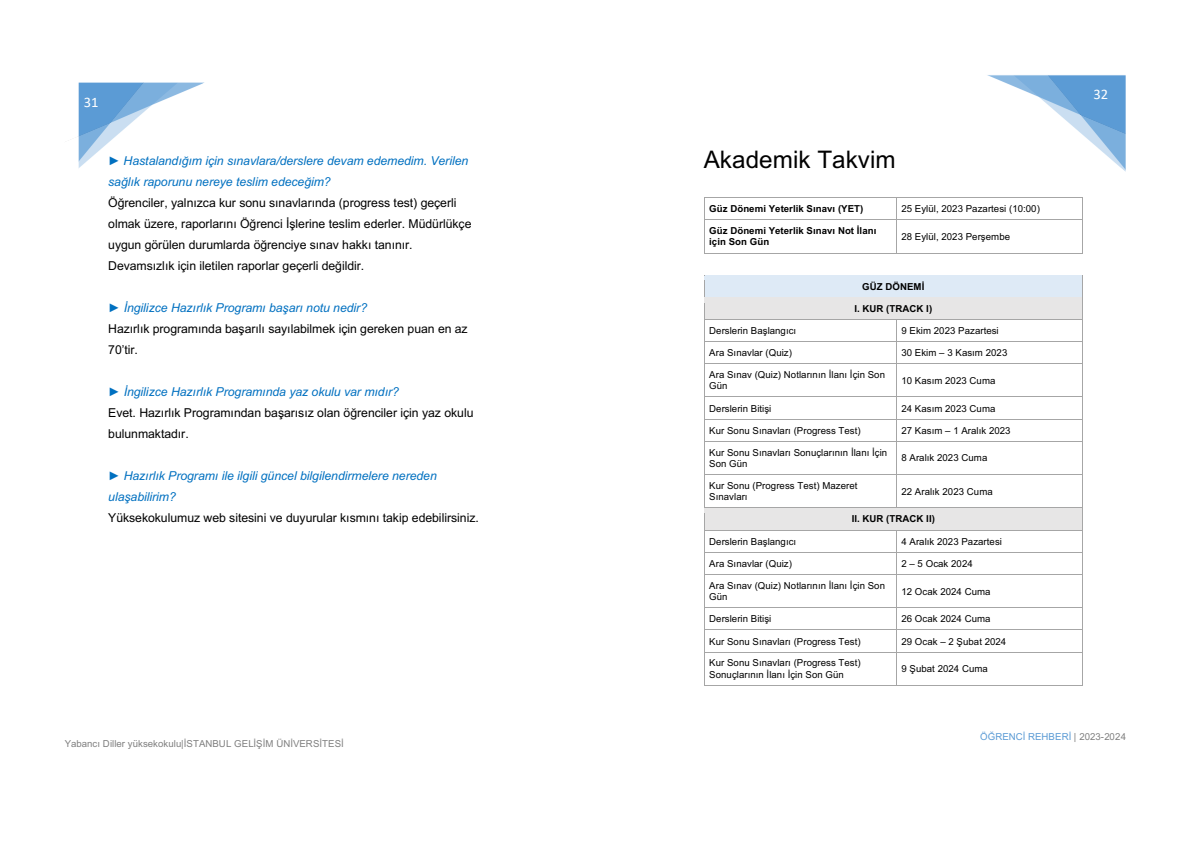
<style>
.page{position:relative;width:1191px;height:842px;background:#fff}
.page>*{position:absolute;margin:0;border:0;box-sizing:border-box;transform-origin:0 0}
.t1{font:24.2px "Arial";letter-spacing:.005em;color:#000}
.t2{font:14.6px "Calibri";color:#fff}
.t3{font:12.3px/21px "Arial";letter-spacing:-.005em;color:#000}
.t4{font:italic 12.3px/21px "Arial";letter-spacing:-.005em;color:#0070c0}
.t5{font:9.6px/11.1px "Arial";letter-spacing:.005em;color:#000}
.t6{font:700 9.6px/11.1px "Arial";letter-spacing:.005em;color:#000}
.t7{font:9.6px "Arial";color:#808080}
.t8{font:9.6px "Arial";letter-spacing:.005em;color:#5b9bd5}
.s1{font-weight:700;color:#0070c0}
.s2{font-style:italic;color:#0070c0}
.s3{font-weight:700;font-style:normal}
.s4{font-style:normal;color:#000}
.s5{color:#808080}
</style>
<div class="page">
<img style="left:78px;top:83px;width:1px;height:85px">
<svg style="left:79px;top:83px;width:124px;height:85px"></svg>
<div style="left:985px;top:74px;width:142px;height:99px;border:1px solid #fff"></div>
<svg style="left:985px;top:75px;width:140px;height:97px"></svg>
<hr style="left:704px;top:197px;width:192px;height:1px;background:#a6a6a6">
<hr style="left:896px;top:197px;width:186px;height:1px;background:#a6a6a6">
<hr style="left:704px;top:219px;width:192px;height:1px;background:#a6a6a6">
<hr style="left:896px;top:219px;width:186px;height:1px;background:#a6a6a6">
<svg style="left:704px;top:198px;width:1px;height:56px"></svg>
<hr style="left:705px;top:253px;width:191px;height:1px;background:#a6a6a6">
<svg style="left:896px;top:198px;width:1px;height:55px"></svg>
<hr style="left:896px;top:253px;width:186px;height:1px;background:#a6a6a6">
<svg style="left:1082px;top:197px;width:1px;height:57px"></svg>
<div style="left:709px;top:281px;width:368px;height:11px;background:#deeaf6"></div>
<div style="left:705px;top:275px;width:377px;height:6px;background:#deeaf6"></div>
<div style="left:704px;top:292px;width:378px;height:5px;background:#deeaf6"></div>
<div style="left:709px;top:303px;width:368px;height:11px;background:#e7e6e6"></div>
<hr style="left:704px;top:297px;width:378px;height:1px;background:#a6a6a6">
<div style="left:704px;top:298px;width:378px;height:5px;background:#e7e6e6"></div>
<div style="left:704px;top:314px;width:378px;height:5px;background:#e7e6e6"></div>
<hr style="left:704px;top:319px;width:192px;height:1px;background:#a6a6a6">
<hr style="left:896px;top:319px;width:186px;height:1px;background:#a6a6a6">
<hr style="left:704px;top:341px;width:192px;height:1px;background:#a6a6a6">
<hr style="left:896px;top:341px;width:186px;height:1px;background:#a6a6a6">
<hr style="left:704px;top:363px;width:192px;height:1px;background:#a6a6a6">
<hr style="left:896px;top:363px;width:186px;height:1px;background:#a6a6a6">
<hr style="left:704px;top:397px;width:192px;height:1px;background:#a6a6a6">
<hr style="left:896px;top:397px;width:186px;height:1px;background:#a6a6a6">
<hr style="left:704px;top:419px;width:192px;height:1px;background:#a6a6a6">
<hr style="left:896px;top:419px;width:186px;height:1px;background:#a6a6a6">
<hr style="left:704px;top:441px;width:192px;height:1px;background:#a6a6a6">
<hr style="left:896px;top:441px;width:186px;height:1px;background:#a6a6a6">
<hr style="left:704px;top:474px;width:192px;height:1px;background:#a6a6a6">
<hr style="left:896px;top:474px;width:186px;height:1px;background:#a6a6a6">
<div style="left:709px;top:513px;width:368px;height:11px;background:#e7e6e6"></div>
<div style="left:704px;top:508px;width:192px;height:5px;background:#e7e6e6"></div>
<svg style="left:896px;top:320px;width:1px;height:188px"></svg>
<div style="left:896px;top:508px;width:186px;height:5px;background:#e7e6e6"></div>
<div style="left:704px;top:524px;width:378px;height:6px;background:#e7e6e6"></div>
<hr style="left:704px;top:530px;width:192px;height:1px;background:#a6a6a6">
<hr style="left:896px;top:530px;width:186px;height:1px;background:#a6a6a6">
<hr style="left:704px;top:552px;width:192px;height:1px;background:#a6a6a6">
<hr style="left:896px;top:552px;width:186px;height:1px;background:#a6a6a6">
<hr style="left:704px;top:574px;width:192px;height:1px;background:#a6a6a6">
<hr style="left:896px;top:574px;width:186px;height:1px;background:#a6a6a6">
<hr style="left:704px;top:607px;width:192px;height:1px;background:#a6a6a6">
<hr style="left:896px;top:607px;width:186px;height:1px;background:#a6a6a6">
<hr style="left:704px;top:630px;width:192px;height:1px;background:#a6a6a6">
<hr style="left:896px;top:630px;width:186px;height:1px;background:#a6a6a6">
<hr style="left:704px;top:652px;width:192px;height:1px;background:#a6a6a6">
<hr style="left:896px;top:652px;width:186px;height:1px;background:#a6a6a6">
<svg style="left:704px;top:275px;width:1px;height:410px"></svg>
<hr style="left:704px;top:685px;width:192px;height:1px;background:#a6a6a6">
<svg style="left:896px;top:531px;width:1px;height:154px"></svg>
<hr style="left:896px;top:685px;width:186px;height:1px;background:#a6a6a6">
<svg style="left:1082px;top:275px;width:1px;height:411px"></svg>
<p class="t2" style="left:84px;top:92px;width:16px">31</p>
<p class="t3" style="left:108px;top:150px;width:365px"><span class="s1">►</span> <span class="s2">Hastalandığım için sınavlara/derslere devam edemedim. Verilen sağlık raporunu nereye teslim edeceğim?<br></span>Öğrenciler, yalnızca kur sonu sınavlarında (progress test) geçerli olmak üzere, raporlarını Öğrenci İşlerine teslim ederler. Müdürlükçe uygun görülen durumlarda öğrenciye sınav hakkı tanınır.<br>Devamsızlık için iletilen raporlar geçerli değildir.</p>
<p class="t3" style="left:108px;top:297px;width:361px"><span class="s1">►</span> <span class="s2">İngilizce Hazırlık Programı başarı notu nedir?<br></span>Hazırlık programında başarılı sayılabilmek için gereken puan en az<br>70’tir.</p>
<p class="t3" style="left:108px;top:381px;width:367px"><span class="s1">►</span> <span class="s2">İngilizce Hazırlık Programında yaz okulu var mıdır?<br></span>Evet. Hazırlık Programından başarısız olan öğrenciler için yaz okulu bulunmaktadır.</p>
<p class="t4" style="left:108px;top:465px;width:372px"><span class="s3">►</span> Hazırlık Programı ile ilgili güncel bilgilendirmelere nereden ulaşabilirim?<br><span class="s4">Yüksekokulumuz web sitesini ve duyurular kısmını takip edebilirsiniz.</span></p>
<p class="t7" style="left:65px;top:737px;width:281px">Yabancı Diller yüksekokulu|İSTANBUL GELİŞİM ÜNİVERSİTESİ</p>
<p class="t1" style="left:703px;top:143px;width:193px">Akademik Takvim</p>
<p class="t6" style="left:709px;top:203px;width:156px">Güz Dönemi Yeterlik Sınavı (YET)</p>
<p class="t5" style="left:901px;top:203px;width:140px">25 Eylül, 2023 Pazartesi (10:00)</p>
<p class="t6" style="left:709px;top:226px;width:169px">Güz Dönemi Yeterlik Sınavı Not İlanı için Son Gün</p>
<p class="t5" style="left:901px;top:231px;width:110px">28 Eylül, 2023 Perşembe</p>
<p class="t6" style="left:862px;top:281px;width:64px">GÜZ DÖNEMİ</p>
<p class="t6" style="left:854px;top:303px;width:79px">I. KUR (TRACK I)</p>
<p class="t5" style="left:709px;top:325px;width:88px">Derslerin Başlangıcı</p>
<p class="t5" style="left:901px;top:325px;width:99px">9 Ekim 2023 Pazartesi</p>
<p class="t5" style="left:709px;top:347px;width:84px">Ara Sınavlar (Quiz)</p>
<p class="t5" style="left:901px;top:347px;width:107px">30 Ekim – 3 Kasım 2023</p>
<p class="t5" style="left:709px;top:369px;width:177px">Ara Sınav (Quiz) Notlarının İlanı İçin Son<br>Gün</p>
<p class="t5" style="left:901px;top:375px;width:96px">10 Kasım 2023 Cuma</p>
<p class="t5" style="left:709px;top:403px;width:64px">Derslerin Bitişi</p>
<p class="t5" style="left:901px;top:403px;width:96px">24 Kasım 2023 Cuma</p>
<p class="t5" style="left:709px;top:425px;width:153px">Kur Sonu Sınavları (Progress Test)</p>
<p class="t5" style="left:901px;top:425px;width:111px">27 Kasım – 1 Aralık 2023</p>
<p class="t5" style="left:709px;top:447px;width:179px">Kur Sonu Sınavları Sonuçlarının İlanı İçin<br>Son Gün</p>
<p class="t5" style="left:901px;top:452px;width:87px">8 Aralık 2023 Cuma</p>
<p class="t5" style="left:709px;top:480px;width:150px">Kur Sonu (Progress Test) Mazeret<br>Sınavları</p>
<p class="t5" style="left:901px;top:486px;width:93px">22 Aralık 2023 Cuma</p>
<p class="t6" style="left:851px;top:514px;width:85px">II. KUR (TRACK II)</p>
<p class="t5" style="left:709px;top:536px;width:88px">Derslerin Başlangıcı</p>
<p class="t5" style="left:901px;top:536px;width:102px">4 Aralık 2023 Pazartesi</p>
<p class="t5" style="left:709px;top:558px;width:84px">Ara Sınavlar (Quiz)</p>
<p class="t5" style="left:901px;top:558px;width:73px">2 – 5 Ocak 2024</p>
<p class="t5" style="left:709px;top:580px;width:177px">Ara Sınav (Quiz) Notlarının İlanı İçin Son<br>Gün</p>
<p class="t5" style="left:901px;top:586px;width:91px">12 Ocak 2024 Cuma</p>
<p class="t5" style="left:709px;top:613px;width:64px">Derslerin Bitişi</p>
<p class="t5" style="left:901px;top:613px;width:91px">26 Ocak 2024 Cuma</p>
<p class="t5" style="left:709px;top:635px;width:153px">Kur Sonu Sınavları (Progress Test)</p>
<p class="t5" style="left:901px;top:635px;width:106px">29 Ocak – 2 Şubat 2024</p>
<p class="t5" style="left:709px;top:657px;width:153px;line-height:11.4px">Kur Sonu Sınavları (Progress Test)<br>Sonuçlarının İlanı İçin Son Gün</p>
<p class="t5" style="left:901px;top:663px;width:88px">9 Şubat 2024 Cuma</p>
<p class="t2" style="left:1093px;top:84px;width:16px">32</p>
<p class="t8" style="left:980px;top:730px;width:147px">ÖĞRENCİ REHBERİ <span class="s5">| 2023-2024</span></p>
</div>
